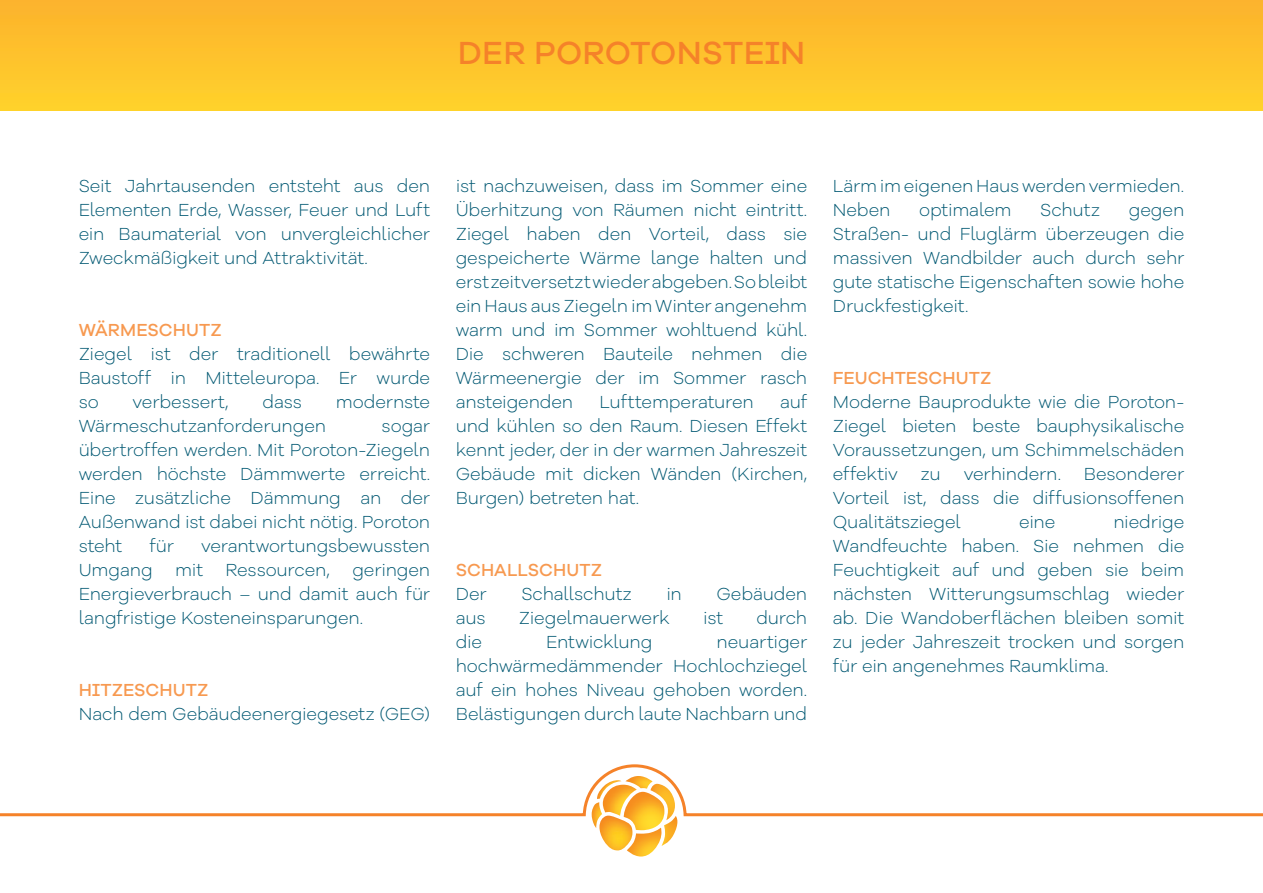
<style>
.page{position:relative;width:1263px;height:893px;background:#fff}
.page>*{position:absolute;margin:0;border:0;box-sizing:border-box;transform-origin:0 0}
.t1{font:500 33px "Galano Grotesque Alt";letter-spacing:.01em;color:#f58229}
.Mengentext{font:300 18px/24px "Galano Grotesque Alt";letter-spacing:-.01em;color:#005872;text-align:justify}
.Mengentext-2{font:500 18px "Galano Grotesque Alt";letter-spacing:.005em;color:#f79950}
</style>
<div class="page">
<img style="left:592px;top:818px;width:7px;height:10px">
<img style="left:627px;top:830px;width:34px;height:26px">
<img style="left:661px;top:818px;width:16px;height:28px">
<img style="left:632px;top:818px;width:32px;height:12px">
<img style="left:599px;top:818px;width:33px;height:32px">
<img style="left:650px;top:818px;width:25px;height:2px">
<svg style="left:0;top:764px;width:1260px;height:54px"></svg>
<svg style="left:1260px;top:813px;width:3px;height:4px"></svg>
<div style="left:0;top:0;width:1263px;height:111px;background:linear-gradient(to bottom,#fcb22d,#ffd22b)"></div>
<p class="t1" style="left:458px;top:31px;width:349px">DER POROTONSTEIN</p>
<p class="Mengentext" style="left:79px;top:173px;width:353px">Seit Jahrtausenden entsteht aus den Elementen Erde, Wasser, Feuer und Luft ein Baumaterial von unvergleichlicher Zweckmäßigkeit und Attraktivität.</p>
<p class="Mengentext-2" style="left:79px;top:318px;width:145px">WÄRMESCHUTZ</p>
<p class="Mengentext" style="left:79px;top:341px;width:353px">Ziegel ist der traditionell bewährte Baustoff in Mitteleuropa. Er wurde so</p>
<p class="Mengentext" style="left:133px;top:389px;width:98px">verbessert,</p>
<p class="Mengentext" style="left:263px;top:389px;width:41px">dass</p>
<p class="Mengentext" style="left:336px;top:389px;width:96px">modernste</p>
<p class="Mengentext" style="left:79px;top:413px;width:249px">Wärmeschutzanforderungen</p>
<p class="Mengentext" style="left:79px;top:413px;width:353px;text-indent:303px">sogar übertroffen werden. Mit Poroton-Ziegeln werden höchste Dämmwerte erreicht.<br>Eine zusätzliche Dämmung an der Außenwand ist dabei nicht nötig. Poroton steht</p>
<p class="Mengentext" style="left:149px;top:533px;width:26px">für</p>
<p class="Mengentext" style="left:79px;top:533px;width:353px;text-indent:123px">verantwortungsbewussten Umgang mit Ressourcen, geringen Energieverbrauch – und damit auch für langfristige Kosteneinsparungen.</p>
<p class="Mengentext-2" style="left:79px;top:678px;width:131px">HITZESCHUTZ</p>
<p class="Mengentext" style="left:79px;top:701px;width:353px">Nach dem Gebäudeenergiegesetz (GEG)</p>
<p class="Mengentext" style="left:456px;top:173px;width:353px">ist nachzuweisen, dass im Sommer eine Überhitzung von Räumen nicht eintritt.<br>Ziegel haben den Vorteil, dass sie gespeicherte Wärme lange halten und erst zeitversetzt wieder abgeben. So bleibt ein Haus aus Ziegeln im Winter angenehm warm und im Sommer wohltuend kühl.<br>Die schweren Bauteile nehmen die Wärmeenergie der im Sommer rasch ansteigenden</p>
<p class="Mengentext" style="left:456px;top:389px;width:353px;text-indent:324px">auf und kühlen so den Raum. Diesen Effekt kennt jeder, der in der warmen Jahreszeit Gebäude mit dicken Wänden (Kirchen, Burgen) betreten hat.</p>
<p class="Mengentext" style="left:600px;top:389px;width:156px">Lufttemperaturen</p>
<p class="Mengentext-2" style="left:456px;top:558px;width:148px">SCHALLSCHUTZ</p>
<p class="Mengentext" style="left:456px;top:581px;width:33px">Der</p>
<p class="Mengentext" style="left:521px;top:581px;width:112px">Schallschutz</p>
<p class="Mengentext" style="left:666px;top:581px;width:17px">in</p>
<p class="Mengentext" style="left:716px;top:581px;width:92px">Gebäuden</p>
<p class="Mengentext" style="left:456px;top:605px;width:31px">aus</p>
<p class="Mengentext" style="left:519px;top:605px;width:152px">Ziegelmauerwerk</p>
<p class="Mengentext" style="left:703px;top:605px;width:22px">ist</p>
<p class="Mengentext" style="left:756px;top:605px;width:52px">durch</p>
<p class="Mengentext" style="left:456px;top:629px;width:28px">die</p>
<p class="Mengentext" style="left:546px;top:629px;width:108px">Entwicklung</p>
<p class="Mengentext" style="left:456px;top:629px;width:353px;text-indent:261px">neuartiger hochwärmedämmender Hochlochziegel auf ein hohes Niveau gehoben worden.<br>Belästigungen durch laute Nachbarn und</p>
<p class="Mengentext" style="left:833px;top:173px;width:353px">Lärm im eigenen Haus werden vermieden.<br>Neben</p>
<p class="Mengentext" style="left:919px;top:197px;width:94px">optimalem</p>
<p class="Mengentext" style="left:1040px;top:197px;width:61px">Schutz</p>
<p class="Mengentext" style="left:833px;top:197px;width:353px;text-indent:296px">gegen Straßen- und Fluglärm überzeugen die massiven Wandbilder auch durch sehr gute statische Eigenschaften sowie hohe Druckfestigkeit.</p>
<p class="Mengentext-2" style="left:833px;top:366px;width:160px">FEUCHTESCHUTZ</p>
<p class="Mengentext" style="left:833px;top:389px;width:353px">Moderne Bauprodukte wie die Poroton-Ziegel bieten beste bauphysikalische Voraussetzungen, um Schimmelschäden effektiv</p>
<p class="Mengentext" style="left:833px;top:461px;width:353px;text-indent:251px">Besonderer Vorteil ist, dass die diffusionsoffenen Qualitätsziegel</p>
<p class="Mengentext" style="left:921px;top:461px;width:21px">zu</p>
<p class="Mengentext" style="left:964px;top:461px;width:99px">verhindern.</p>
<p class="Mengentext" style="left:833px;top:509px;width:353px;text-indent:281px">niedrige Wandfeuchte haben. Sie nehmen die Feuchtigkeit auf und geben sie beim nächsten Witterungsumschlag wieder ab. Die Wandoberflächen bleiben somit zu jeder Jahreszeit trocken und sorgen für ein angenehmes Raumklima.</p>
<p class="Mengentext" style="left:1019px;top:509px;width:38px">eine</p>
</div>
